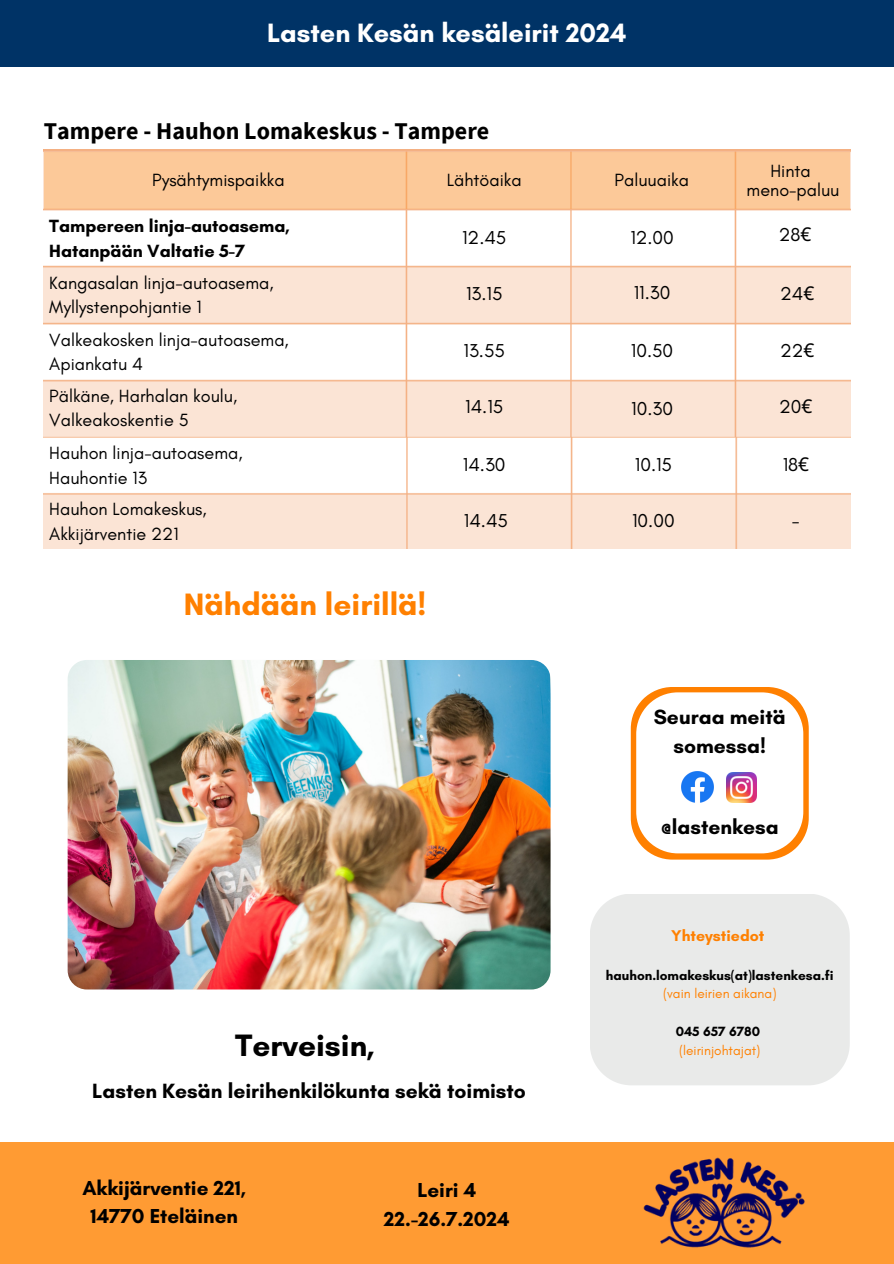
<style>
.page{position:relative;width:894px;height:1264px;background:#fff}
.page>*{position:absolute;margin:0;border:0;box-sizing:border-box;transform-origin:0 0}
.t1{font:700 31.5px "Glacial Indifference";color:#ff8000}
.t2{font:700 31.5px "Glacial Indifference";color:#000}
.t3{font:700 27px "Glacial Indifference";color:#fff}
.t4{font:700 24px "Source Sans Pro";color:#000}
.t5{font:700 21px/29.2px "Glacial Indifference";color:#000;text-align:center}
.t6{font:700 20.55px/28.2px "Glacial Indifference";color:#000;text-align:center}
.t7{font:19.05px "Glacial Indifference";color:#000}
.t8{font:18px "Glacial Indifference";color:#000}
.t9{font:700 18px/24.8px "Glacial Indifference";color:#000}
.t10{font:700 15.9px "Glacial Indifference";color:#ff8000}
.t11{font:700 13.65px "Glacial Indifference";color:#000}
.t12{font:13.65px "Glacial Indifference";color:#ff8000}
.s1{font-family:"Noto Sans"}
</style>
<div class="page">
<img style="left:68px;top:660px;width:482px;height:329px;border-radius:19px">
<div style="left:0;top:0;width:893px;height:66px;background:#036"></div>
<div style="left:590px;top:894px;width:259px;height:191px;background:#e9eae9"></div>
<svg style="left:630px;top:687px;width:178px;height:172px"></svg>
<img style="left:681px;top:771px;width:31px;height:31px">
<img style="left:726px;top:772px;width:30px;height:30px">
<div style="left:0;top:1142px;width:893px;height:121px;background:#ff9b33"></div>
<img style="left:643px;top:1157px;width:162px;height:91px">
<img style="left:44px;top:150px;width:805px;height:399px">
<div style="left:44px;top:152px;width:805px;height:57px;background:#fcc999"></div>
<h5 class="t3" style="left:267px;top:17px;width:361px">Lasten Kesän kesäleirit 2024</h5>
<p class="t4" style="left:44px;top:115px;width:447px">Tampere - Hauhon Lomakeskus - Tampere</p>
<p class="t8" style="left:446px;top:169px;width:76px">Lähtöaika</p>
<h5 class="t8" style="left:614px;top:169px;width:76px">Paluuaika</h5>
<h5 class="t8" style="left:770px;top:160px;width:42px">Hinta</h5>
<h5 class="t8" style="left:746px;top:179px;width:94px">meno-paluu</h5>
<p class="t8" style="left:152px;top:169px;width:134px">Pysähtymispaikka</p>
<p class="t9" style="left:49px;top:214px;width:242px">Tampereen linja-autoasema,<br>Hatanpään Valtatie 5-7</p>
<h5 class="t7" style="left:462px;top:226px;width:46px">12.45</h5>
<h5 class="t7" style="left:630px;top:226px;width:45px">12.00</h5>
<h5 class="t7" style="left:778px;top:223px;width:34px">28<span class="s1">€</span></h5>
<h5 class="t8" style="left:49px;top:271px;width:226px">Kangasalan linja-autoasema,</h5>
<h5 class="t8" style="left:49px;top:296px;width:154px">Myllystenpohjantie 1</h5>
<p class="t8" style="left:49px;top:328px;width:241px">Valkeakosken linja-autoasema,</p>
<p class="t8" style="left:49px;top:353px;width:95px">Apiankatu 4</p>
<h5 class="t8" style="left:49px;top:384px;width:189px">Pälkäne, Harhalan koulu,</h5>
<h5 class="t8" style="left:49px;top:409px;width:141px">Valkeakoskentie 5</h5>
<h4 class="t8" style="left:49px;top:442px;width:195px">Hauhon linja-autoasema,</h4>
<h4 class="t8" style="left:49px;top:466px;width:99px">Hauhontie 13</h4>
<p class="t8" style="left:49px;top:498px;width:159px">Hauhon Lomakeskus,</p>
<p class="t8" style="left:49px;top:523px;width:131px">Akkijärventie 221</p>
<p class="t1" style="left:184px;top:585px;width:244px">Nähdään leirillä!</p>
<p class="t7" style="left:466px;top:282px;width:38px">13.15</p>
<p class="t7" style="left:633px;top:281px;width:38px">11.30</p>
<p class="t7" style="left:780px;top:282px;width:36px">24<span class="s1">€</span></p>
<p class="t7" style="left:463px;top:339px;width:43px">13.55</p>
<h1 class="t7" style="left:630px;top:339px;width:44px">10.50</h1>
<h4 class="t7" style="left:779px;top:339px;width:36px">22<span class="s1">€</span></h4>
<p class="t7" style="left:465px;top:395px;width:39px">14.15</p>
<h1 class="t7" style="left:631px;top:396px;width:43px">10.30</h1>
<p class="t7" style="left:779px;top:395px;width:35px">20<span class="s1">€</span></p>
<h5 class="t7" style="left:463px;top:453px;width:44px">14.30</h5>
<p class="t7" style="left:634px;top:453px;width:39px">10.15</p>
<p class="t7" style="left:782px;top:453px;width:28px">18<span class="s1">€</span></p>
<p class="t7" style="left:464px;top:509px;width:46px">14.45</p>
<p class="t7" style="left:632px;top:509px;width:44px">10.00</p>
<h4 class="t7" style="left:791px;top:509px;width:9px">-</h4>
<h5 class="t5" style="left:653px;top:702px;width:133px">Seuraa meitä somessa!</h5>
<h5 class="t5" style="left:660px;top:812px;width:119px">@lastenkesa</h5>
<p class="t10" style="left:671px;top:925px;width:95px">Yhteystiedot</p>
<h2 class="t2" style="left:235px;top:1026px;width:141px">Terveisin,</h2>
<h3 class="t5" style="left:92px;top:1076px;width:435px">Lasten Kesän leirihenkilökunta sekä toimisto</h3>
<p class="t6" style="left:82px;top:1173px;width:165px">Akkijärventie 221,<br>14770 Eteläinen</p>
<h5 class="t6" style="left:384px;top:1175px;width:127px">Leiri 4<br>22.-26.7.2024</h5>
<p class="t11" style="left:605px;top:966px;width:229px">hauhon.lomakeskus(at)lastenkesa.fi</p>
<p class="t12" style="left:662px;top:985px;width:115px">(vain leirien aikana)</p>
<p class="t11" style="left:675px;top:1022px;width:86px">045 657 6780</p>
<p class="t12" style="left:678px;top:1041px;width:83px">(leirinjohtajat)</p>
</div>
